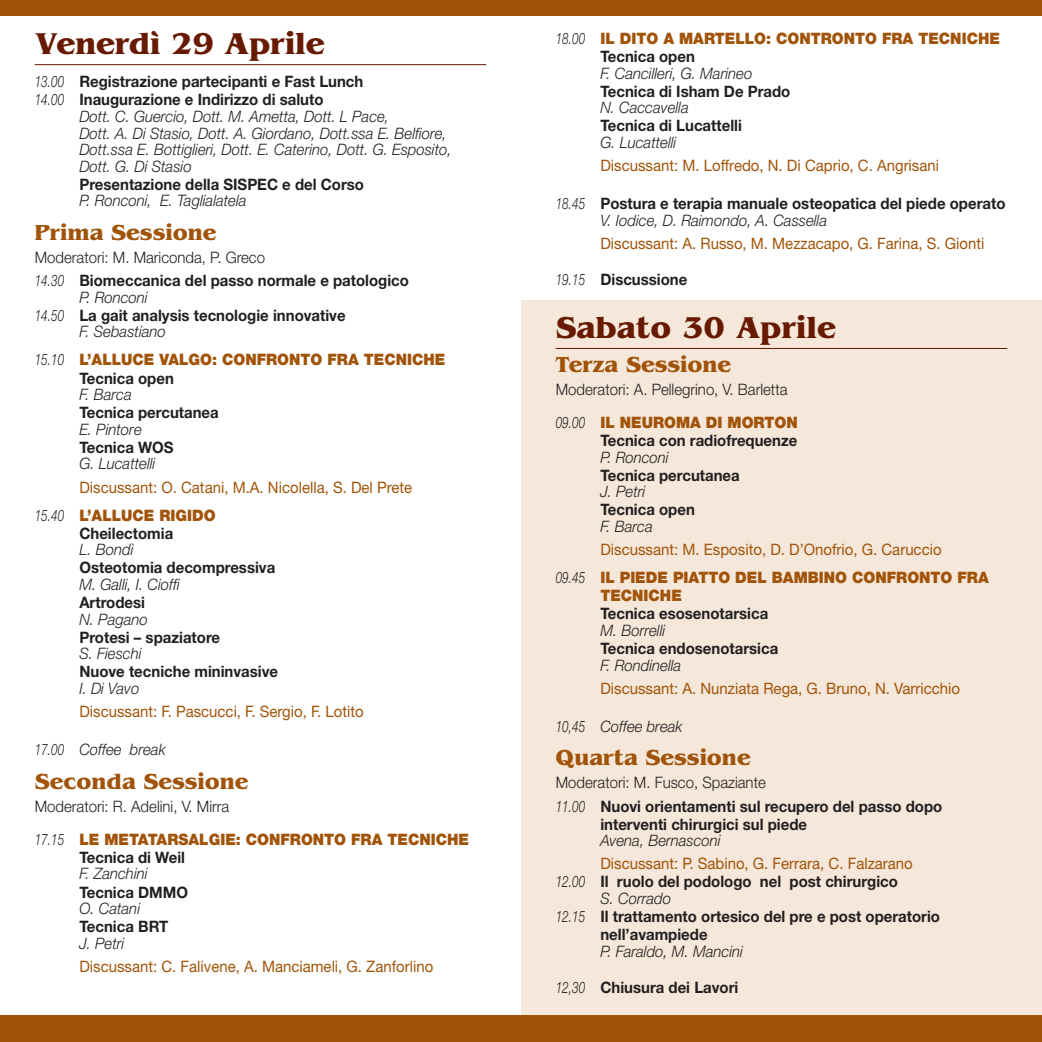
<style>
.page{position:relative;width:1042px;height:1042px;background:#fff}
.page>*{position:absolute;margin:0;border:0;box-sizing:border-box;transform-origin:0 0}
.t1{font:700 31.5px "Benguiat Std";color:#671a00}
.t2{font:700 22.75px "Benguiat Std";color:#a15409}
.t3{font:700 15.75px/18.2px "Helvetica Neue LT Std";color:#231f20;scale:.95 1}
.t4{font:15.75px/28px "Helvetica Neue LT Std";color:#a15409;scale:.95 1}
.t5{font:italic 300 15.75px/16.4px "Helvetica Neue LT Std";color:#231f20;scale:.95 1}
.t6{font:900 15.75px/28px "Helvetica Neue LT Std";color:#a15409;scale:.95 1}
.t7{font:300 15.75px/33.1px "Helvetica Neue LT Std";color:#231f20;scale:.95 1}
.t8{font:italic 300 15.75px "Helvetica Neue LT Std";color:#231f20;scale:.75 1}
.s1{font-weight:300;font-style:italic}
.s2{font-weight:300}
.s3{font-weight:300;font-style:italic;color:#231f20}
.s4{font-weight:900}
.s5{font-weight:300;color:#231f20}
.s6{font-weight:700;color:#231f20}
.s7{font-style:italic}
.s8{font-weight:900;color:#a15409}
</style>
<div class="page">
<div style="left:521px;top:301px;width:521px;height:741px;background:#f5e7da"></div>
<div style="left:0;top:0;width:1042px;height:16px;background:#a15409"></div>
<div style="left:0;top:1015px;width:1042px;height:27px;background:#a15409"></div>
<hr style="left:35px;top:64px;width:451px;height:1px;background:#671a00">
<hr style="left:556px;top:348px;width:451px;height:1px;background:#671a00">
<h1 class="t1" style="left:35px;top:26px;width:292px">Venerdì 29 Aprile</h1>
<p class="t3" style="left:35px;top:72px;width:347px"><span class="s1">13.00</span> Registrazione partecipanti e Fast Lunch<br><span class="s1">14.00</span> Inaugurazione e Indirizzo di saluto</p>
<p class="t5" style="left:79px;top:108px;width:393px">Dott. C. Guercio, Dott. M. Ametta, Dott. L Pace,<br>Dott. A. Di Stasio, Dott. A. Giordano, Dott.ssa E. Belfiore, Dott.ssa E. Bottiglieri, Dott. E. Caterino, Dott. G. Esposito, Dott. G. Di Stasio</p>
<p class="t3" style="left:79px;top:175px;width:301px">Presentazione della SISPEC e del Corso</p>
<p class="t5" style="left:79px;top:192px;width:177px">P. Ronconi, E. Taglialatela</p>
<h2 class="t2" style="left:35px;top:219px;width:183px">Prima Sessione</h2>
<p class="t3" style="left:35px;top:246px;width:395px;line-height:23.1px"><span class="s2">Moderatori: M. Mariconda, P. Greco<br></span><span class="s1">14.30</span> Biomeccanica del passo normale e patologico</p>
<p class="t3" style="left:35px;top:288px;width:329px;text-indent:45px"><span class="s1">P. Ronconi<br>14.50</span> La gait analysis tecnologie innovative</p>
<p class="t6" style="left:35px;top:318px;width:434px;text-indent:45px"><span class="s3">F. Sebastiano<br>15.10</span> L’ALLUCE VALGO: CONFRONTO FRA TECNICHE</p>
<p class="t3" style="left:79px;top:368px;width:101px">Tecnica open</p>
<p class="t5" style="left:79px;top:386px;width:57px">F. Barca</p>
<p class="t3" style="left:79px;top:403px;width:148px">Tecnica percutanea</p>
<p class="t5" style="left:79px;top:421px;width:67px">E. Pintore</p>
<p class="t3" style="left:79px;top:438px;width:101px">Tecnica WOS</p>
<p class="t5" style="left:79px;top:455px;width:81px">G. Lucattelli</p>
<p class="t4" style="left:35px;top:473px;width:399px;text-indent:45px">Discussant: O. Catani, M.A. Nicolella, S. Del Prete<br><span class="s3">15.40</span> <span class="s4">L’ALLUCE RIGIDO</span></p>
<p class="t3" style="left:79px;top:523px;width:100px">Cheilectomia</p>
<p class="t5" style="left:79px;top:541px;width:58px">L. Bondì</p>
<p class="t3" style="left:79px;top:558px;width:208px">Osteotomia decompressiva</p>
<p class="t5" style="left:79px;top:576px;width:107px">M. Galli, I. Cioffi</p>
<p class="t3" style="left:79px;top:593px;width:71px">Artrodesi</p>
<p class="t5" style="left:79px;top:610px;width:74px">N. Pagano</p>
<p class="t3" style="left:79px;top:627px;width:150px">Protesi – spaziatore</p>
<p class="t5" style="left:79px;top:645px;width:67px">S. Fieschi</p>
<p class="t3" style="left:79px;top:662px;width:211px">Nuove tecniche mininvasive</p>
<p class="t5" style="left:79px;top:680px;width:65px">I. Di Vavo</p>
<p class="t4" style="left:79px;top:697px;width:301px">Discussant: F. Pascucci, F. Sergio, F. Lotito</p>
<p class="t8" style="left:35px;top:740px;width:176px">17.00 Coffee break</p>
<h2 class="t2" style="left:35px;top:768px;width:215px">Seconda Sessione</h2>
<p class="t6" style="left:35px;top:789px;width:459px;line-height:33.1px"><span class="s5">Moderatori: R. Adelini, V. Mirra<br></span><span class="s3">17.15</span> LE METATARSALGIE: CONFRONTO FRA TECNICHE</p>
<p class="t3" style="left:79px;top:848px;width:113px">Tecnica di Weil</p>
<p class="t5" style="left:79px;top:865px;width:73px">F. Zanchini</p>
<p class="t3" style="left:79px;top:882px;width:116px">Tecnica DMMO</p>
<p class="t5" style="left:79px;top:900px;width:65px">O. Catani</p>
<p class="t3" style="left:79px;top:917px;width:95px">Tecnica BRT</p>
<p class="t5" style="left:79px;top:935px;width:49px">J. Petri</p>
<p class="t4" style="left:79px;top:952px;width:374px">Discussant: C. Falivene, A. Manciameli, G. Zanforlino</p>
<p class="t6" style="left:600px;top:29px;width:422px;line-height:18px;text-indent:-45px"><span class="s3">18.00</span> IL DITO A MARTELLO: CONTRONTO FRA TECNICHE<br><span class="s6">Tecnica open</span></p>
<p class="t5" style="left:600px;top:65px;width:161px">F. Cancilleri, G. Marineo</p>
<p class="t3" style="left:600px;top:82px;width:202px">Tecnica di Isham De Prado</p>
<p class="t5" style="left:600px;top:99px;width:95px">N. Caccavella</p>
<p class="t3" style="left:600px;top:116px;width:150px">Tecnica di Lucattelli</p>
<p class="t5" style="left:600px;top:134px;width:81px">G. Lucattelli</p>
<p class="t4" style="left:600px;top:151px;width:358px">Discussant: M. Loffredo, N. Di Caprio, C. Angrisani</p>
<p class="t3" style="left:600px;top:195px;width:428px;line-height:16.6px;text-indent:-45px"><span class="s1">18.45</span> Postura e terapia manuale osteopatica del piede operato<br><span class="s1">V. Iodice, D. Raimondo, A. Cassella</span></p>
<p class="t4" style="left:600px;top:229px;width:406px">Discussant: A. Russo, M. Mezzacapo, G. Farina, S. Gionti</p>
<p class="t3" style="left:556px;top:270px;width:140px"><span class="s1">19.15</span> Discussione</p>
<h1 class="t1" style="left:556px;top:309px;width:282px">Sabato 30 Aprile</h1>
<h2 class="t2" style="left:556px;top:351px;width:177px">Terza Sessione</h2>
<p class="t7" style="left:556px;top:372px;width:256px">Moderatori: A. Pellegrino, V. Barletta<br><span class="s7">09.00</span> <span class="s8">IL NEUROMA DI MORTON</span></p>
<p class="t3" style="left:600px;top:431px;width:209px">Tecnica con radiofrequenze</p>
<p class="t5" style="left:600px;top:449px;width:73px">P. Ronconi</p>
<p class="t3" style="left:600px;top:466px;width:148px">Tecnica percutanea</p>
<p class="t5" style="left:600px;top:483px;width:49px">J. Petri</p>
<p class="t3" style="left:600px;top:500px;width:101px">Tecnica open</p>
<p class="t5" style="left:600px;top:518px;width:57px">F. Barca</p>
<p class="t4" style="left:556px;top:535px;width:457px;text-align:center">Discussant: M. Esposito, D. D’Onofrio, G. Caruccio<br><span class="s3">09.45</span> <span class="s4">IL PIEDE PIATTO DEL BAMBINO CONFRONTO FRA</span></p>
<p class="t6" style="left:600px;top:581px;width:87px">TECNICHE</p>
<p class="t3" style="left:600px;top:604px;width:178px">Tecnica esosenotarsica</p>
<p class="t5" style="left:600px;top:622px;width:70px">M. Borrelli</p>
<p class="t3" style="left:600px;top:639px;width:189px">Tecnica endosenotarsica</p>
<p class="t5" style="left:600px;top:656px;width:87px">F. Rondinella</p>
<p class="t4" style="left:600px;top:674px;width:380px">Discussant: A. Nunziata Rega, G. Bruno, N. Varricchio</p>
<p class="t8" style="left:556px;top:716px;width:170px">10,45 Coffee break</p>
<h2 class="t2" style="left:556px;top:745px;width:196px">Quarta Sessione</h2>
<p class="t3" style="left:556px;top:771px;width:408px;line-height:23.1px"><span class="s2">Moderatori: M. Fusco, Spaziante<br></span><span class="s1">11.00</span> Nuovi orientamenti sul recupero del passo dopo</p>
<p class="t3" style="left:600px;top:814px;width:219px">interventi chirurgici sul piede</p>
<p class="t5" style="left:600px;top:832px;width:128px">Avena, Bernasconi</p>
<p class="t4" style="left:556px;top:854px;width:377px;line-height:18px;text-indent:45px">Discussant: P. Sabino, G. Ferrara, C. Falzarano<br><span class="s3">12.00</span> <span class="s6">Il ruolo del podologo nel post chirurgico</span></p>
<p class="t5" style="left:600px;top:890px;width:76px">S. Corrado</p>
<p class="t3" style="left:556px;top:907px;width:406px"><span class="s1">12.15</span> Il trattamento ortesico del pre e post operatorio</p>
<p class="t3" style="left:600px;top:925px;width:114px">nell’avampiede</p>
<p class="t5" style="left:600px;top:942px;width:152px">P. Faraldo, M. Mancini</p>
<p class="t3" style="left:556px;top:978px;width:194px"><span class="s1">12,30</span> Chiusura dei Lavori</p>
</div>
